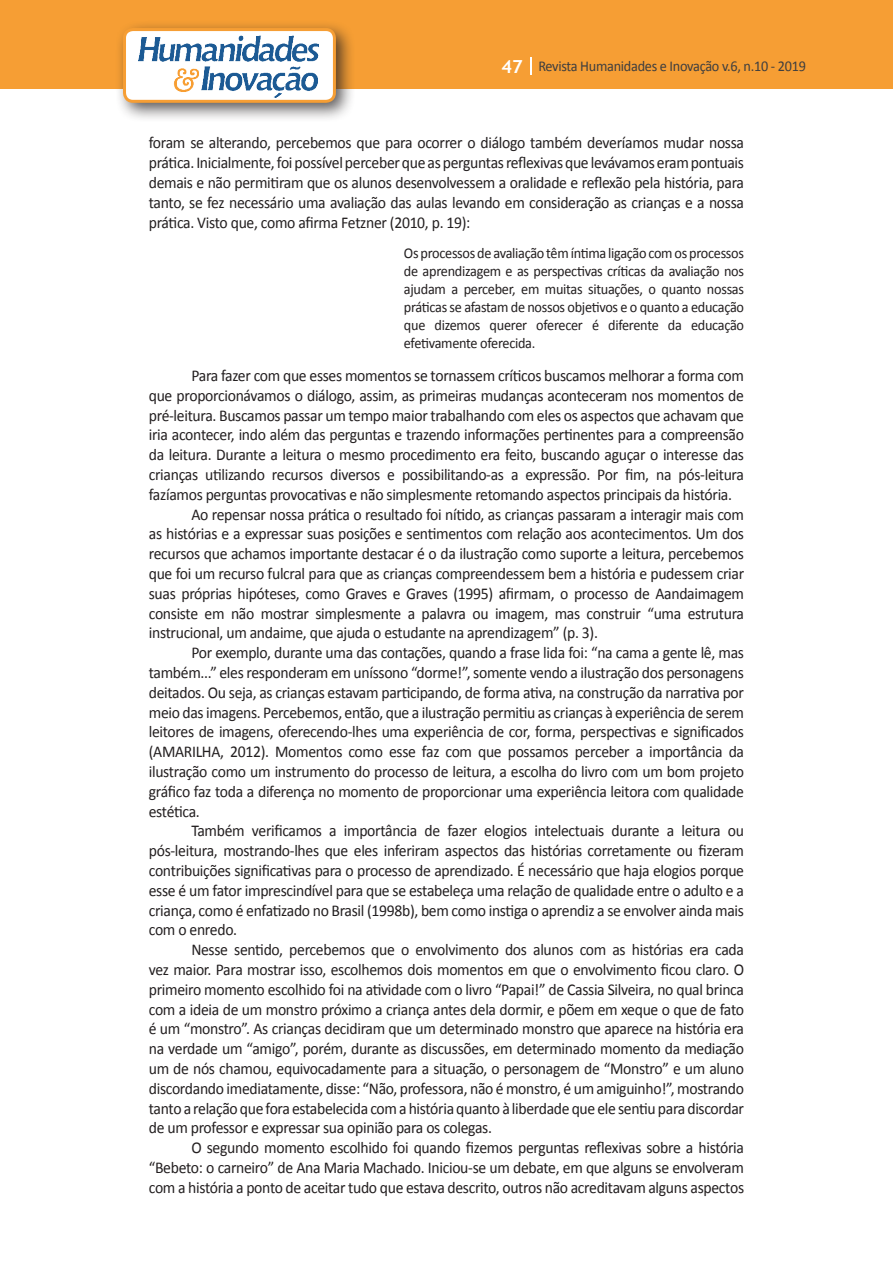
<style>
.page{position:relative;width:893px;height:1263px;background:#fff}
.page>*{position:absolute;margin:0;border:0;box-sizing:border-box;transform-origin:0 0}
.texto{font:16.5px/19.8px "Calibri";letter-spacing:-.02em;color:#231f20;text-align:justify;scale:.95 1}
.citacao{font:15px/18px "Calibri";letter-spacing:-.02em;color:#231f20;text-align:justify;scale:.95 1}
.t1{font:15px "Calibri";letter-spacing:-.02em;color:#3e3e3f;scale:.95 1}
.s1{font-family:"Trebuchet MS";font-weight:700;font-size:18px;color:#fff}
</style>
<div class="page">
<div style="left:0;top:0;width:893px;height:88px;background:#f69e34"></div>
<svg style="left:530px;top:57px;width:2px;height:18px"></svg>
<div style="left:115px;top:20px;width:241px;height:103px;background:#231f20;opacity:.75"></div>
<div style="left:125px;top:30px;width:209px;height:71px;background:#fff;border-radius:9px"></div>
<img style="left:138px;top:35px;width:181px;height:62px">
<div style="left:123px;top:28px;width:213px;height:75px;border:3px solid #f69e34;border-radius:9px"></div>
<p class="t1" style="left:501px;top:57px;width:322px"><span class="s1">47</span> Revista Humanidades e Inovação v.6, n.10 - 2019</p>
<p class="texto" style="left:149px;top:133px;width:628px">foram se alterando, percebemos que para ocorrer o diálogo também deveríamos mudar nossa prática. Inicialmente, foi possível perceber que as perguntas reflexivas que levávamos eram pontuais demais e não permitiram que os alunos desenvolvessem a oralidade e reflexão pela história, para tanto, se fez necessário uma avaliação das aulas levando em consideração as crianças e a nossa prática. Visto que, como afirma Fetzner (2010, p. 19):</p>
<p class="citacao" style="left:404px;top:244px;width:360px">Os processos de avaliação têm íntima ligação com os processos de aprendizagem e as perspectivas críticas da avaliação nos ajudam a perceber, em muitas situações, o quanto nossas práticas se afastam de nossos objetivos e o quanto a educação que dizemos querer oferecer é diferente da educação efetivamente oferecida.</p>
<p class="texto" style="left:149px;top:366px;width:628px;text-indent:43px">Para fazer com que esses momentos se tornassem críticos buscamos melhorar a forma com que proporcionávamos o diálogo, assim, as primeiras mudanças aconteceram nos momentos de pré-leitura. Buscamos passar um tempo maior trabalhando com eles os aspectos que achavam que iria acontecer, indo além das perguntas e trazendo informações pertinentes para a compreensão da leitura. Durante a leitura o mesmo procedimento era feito, buscando aguçar o interesse das crianças utilizando recursos diversos e possibilitando-as a expressão. Por fim, na pós-leitura fazíamos perguntas provocativas e não simplesmente retomando aspectos principais da história.</p>
<p class="texto" style="left:149px;top:504px;width:628px;text-indent:43px">Ao repensar nossa prática o resultado foi nítido, as crianças passaram a interagir mais com as histórias e a expressar suas posições e sentimentos com relação aos acontecimentos. Um dos recursos que achamos importante destacar é o da ilustração como suporte a leitura, percebemos que foi um recurso fulcral para que as crianças compreendessem bem a história e pudessem criar suas próprias hipóteses, como Graves e Graves (1995) afirmam, o processo de Aandaimagem consiste em não mostrar simplesmente a palavra ou imagem, mas construir “uma estrutura instrucional, um andaime, que ajuda o estudante na aprendizagem” (p. 3).</p>
<p class="texto" style="left:149px;top:643px;width:628px;text-indent:43px">Por exemplo, durante uma das contações, quando a frase lida foi: “na cama a gente lê, mas também...” eles responderam em uníssono “dorme!”, somente vendo a ilustração dos personagens deitados. Ou seja, as crianças estavam participando, de forma ativa, na construção da narrativa por meio das imagens. Percebemos, então, que a ilustração permitiu as crianças à experiência de serem leitores de imagens, oferecendo-lhes uma experiência de cor, forma, perspectivas e significados (AMARILHA, 2012). Momentos como esse faz com que possamos perceber a importância da ilustração como um instrumento do processo de leitura, a escolha do livro com um bom projeto gráfico faz toda a diferença no momento de proporcionar uma experiência leitora com qualidade estética.</p>
<p class="texto" style="left:149px;top:821px;width:628px;text-indent:43px">Também verificamos a importância de fazer elogios intelectuais durante a leitura ou pós-leitura, mostrando-lhes que eles inferiram aspectos das histórias corretamente ou fizeram contribuições significativas para o processo de aprendizado. É necessário que haja elogios porque esse é um fator imprescindível para que se estabeleça uma relação de qualidade entre o adulto e a criança, como é enfatizado no Brasil (1998b), bem como instiga o aprendiz a se envolver ainda mais com o enredo.</p>
<p class="texto" style="left:149px;top:940px;width:628px;text-indent:43px">Nesse sentido, percebemos que o envolvimento dos alunos com as histórias era cada vez maior. Para mostrar isso, escolhemos dois momentos em que o envolvimento ficou claro. O primeiro momento escolhido foi na atividade com o livro “Papai!” de Cassia Silveira, no qual brinca com a ideia de um monstro próximo a criança antes dela dormir, e põem em xeque o que de fato é um “monstro”. As crianças decidiram que um determinado monstro que aparece na história era na verdade um “amigo”, porém, durante as discussões, em determinado momento da mediação um de nós chamou, equivocadamente para a situação, o personagem de “Monstro” e um aluno discordando imediatamente, disse: “Não, professora, não é monstro, é um amiguinho!”, mostrando tanto a relação que fora estabelecida com a história quanto à liberdade que ele sentiu para discordar de um professor e expressar sua opinião para os colegas.</p>
<p class="texto" style="left:149px;top:1138px;width:628px;text-indent:43px">O segundo momento escolhido foi quando fizemos perguntas reflexivas sobre a história “Bebeto: o carneiro” de Ana Maria Machado. Iniciou-se um debate, em que alguns se envolveram com a história a ponto de aceitar tudo que estava descrito, outros não acreditavam alguns aspectos</p>
</div>
